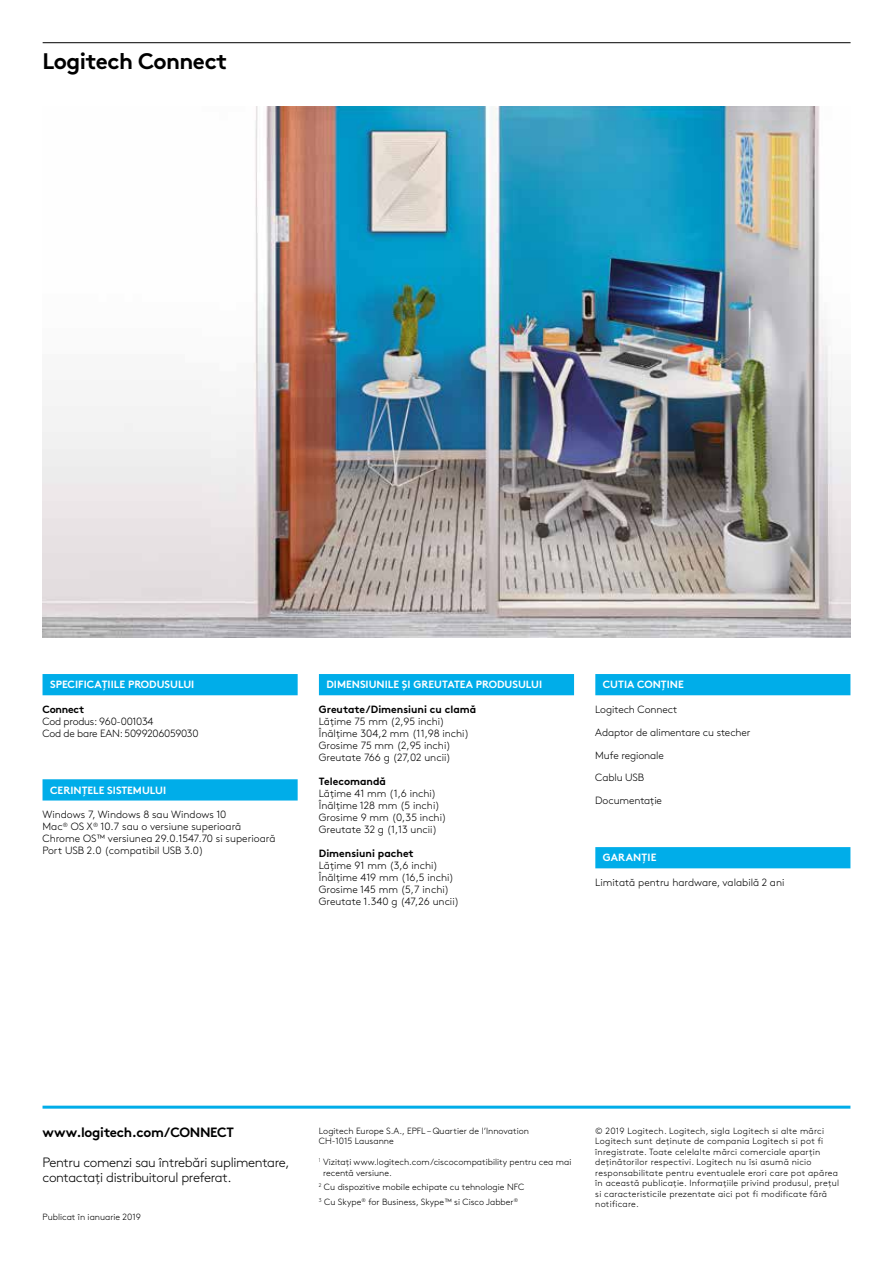
<style>
.page{position:relative;width:893px;height:1263px;background:#fff}
.page>*{position:absolute;margin:0;border:0;box-sizing:border-box;transform-origin:0 0}
.t1{font:700 22.5px "Brown Pro";letter-spacing:-.025em;color:#000}
.t2{font:300 13.5px/15px "Brown Pro";letter-spacing:-.025em;color:#000}
.t3{font:700 13.5px "Brown Pro";letter-spacing:-.025em;color:#000}
.t4{font:300 10.5px/12px "Brown Pro";color:#000}
.t5{font:700 10.5px "Brown Pro";color:#fff}
.t6{font:700 10.5px "Brown Pro";color:#000}
.t7{font:300 10.5px/12px "Brown Pro";letter-spacing:-.025em;color:#000}
.t8{font:700 10.5px "Brown Pro";letter-spacing:-.025em;color:#000}
.t9{font:300 9px/10.5px "Brown Pro";letter-spacing:.02em;color:#000}
.t10{font:300 9px/10.5px "Brown Pro";color:#000}
</style>
<div class="page">
<hr style="left:43px;top:42px;width:808px;height:1px;background:#000">
<div style="left:43px;top:674px;width:255px;height:21px;background:#00ade9"></div>
<div style="left:43px;top:779px;width:255px;height:21px;background:#00ade9"></div>
<div style="left:595px;top:674px;width:255px;height:21px;background:#00ade9"></div>
<div style="left:595px;top:847px;width:255px;height:21px;background:#00ade9"></div>
<div style="left:319px;top:674px;width:255px;height:21px;background:#00ade9"></div>
<img style="left:43px;top:106px;width:808px;height:532px">
<hr style="left:43px;top:1106px;width:807px;height:3px;background:#00ade9">
<h1 class="t1" style="left:43px;top:42px;width:186px">Logitech Connect</h1>
<p class="t5" style="left:50px;top:676px;width:146px">SPECIFICAŢIILE PRODUSULUI</p>
<p class="t8" style="left:43px;top:701px;width:43px">Connect</p>
<p class="t7" style="left:43px;top:715px;width:158px">Cod produs: 960-001034<br>Cod de bare EAN: 5099206059030</p>
<p class="t5" style="left:50px;top:781px;width:118px">CERINŢELE SISTEMULUI</p>
<p class="t4" style="left:43px;top:808px;width:234px">Windows 7, Windows 8 sau Windows 10<br>Mac<sup>®</sup> OS X<sup>®</sup> 10.7 sau o versiune superioară Chrome OS™ versiunea 29.0.1547.70 şi superioară Port USB 2.0 (compatibil USB 3.0)</p>
<p class="t5" style="left:326px;top:676px;width:217px">DIMENSIUNILE ŞI GREUTATEA PRODUSULUI</p>
<p class="t6" style="left:319px;top:701px;width:159px">Greutate/Dimensiuni cu clamă</p>
<p class="t4" style="left:319px;top:715px;width:152px">Lăţime 75 mm (2,95 inchi)<br>Înălţime 304,2 mm (11,98 inchi)<br>Grosime 75 mm (2,95 inchi)<br>Greutate 766 g (27,02 uncii)</p>
<p class="t6" style="left:319px;top:773px;width:69px">Telecomandă</p>
<p class="t4" style="left:319px;top:787px;width:129px">Lăţime 41 mm (1,6 inchi)<br>Înălţime 128 mm (5 inchi)<br>Grosime 9 mm (0,35 inchi)<br>Greutate 32 g (1,13 uncii)</p>
<p class="t6" style="left:319px;top:845px;width:96px">Dimensiuni pachet</p>
<p class="t4" style="left:319px;top:859px;width:142px">Lăţime 91 mm (3,6 inchi)<br>Înălţime 419 mm (16,5 inchi)<br>Grosime 145 mm (5,7 inchi)<br>Greutate 1.340 g (47,26 uncii)</p>
<p class="t5" style="left:603px;top:676px;width:82px">CUTIA CONŢINE</p>
<p class="t4" style="left:595px;top:697px;width:157px;line-height:22.8px">Logitech Connect<br>Adaptor de alimentare cu ştecher<br>Mufe regionale<br>Cablu USB<br>Documentaţie</p>
<p class="t5" style="left:603px;top:849px;width:55px">GARANŢIE</p>
<p class="t4" style="left:595px;top:876px;width:191px">Limitată pentru hardware, valabilă 2 ani</p>
<p class="t3" style="left:43px;top:1121px;width:193px">www.logitech.com/CONNECT</p>
<p class="t2" style="left:43px;top:1154px;width:249px">Pentru comenzi sau întrebări suplimentare, contactaţi distribuitorul preferat.</p>
<p class="t10" style="left:43px;top:1211px;width:100px">Publicat în ianuarie 2019</p>
<p class="t10" style="left:319px;top:1125px;width:212px">Logitech Europe S.A., EPFL – Quartier de l’Innovation<br>CH-1015 Lausanne</p>
<p class="t10" style="left:323px;top:1156px;width:250px;text-indent:-4px"><sup>1</sup> Vizitaţi www.logitech.com/ciscocompatibility pentru cea mai recentă versiune.</p>
<p class="t10" style="left:319px;top:1179px;width:207px;line-height:14.7px"><sup>2</sup> Cu dispozitive mobile echipate cu tehnologie NFC<br><sup>3</sup> Cu Skype<sup>®</sup> for Business, Skype™ şi Cisco Jabber<sup>®</sup></p>
<p class="t9" style="left:595px;top:1125px;width:245px">© 2019 Logitech. Logitech, sigla Logitech şi alte mărci Logitech sunt deţinute de compania Logitech şi pot fi înregistrate. Toate celelalte mărci comerciale aparţin deţinătorilor respectivi. Logitech nu îşi asumă nicio responsabilitate pentru eventualele erori care pot apărea în această publicaţie. Informaţiile privind produsul, preţul şi caracteristicile prezentate aici pot fi modificate fără notificare.</p>
</div>
